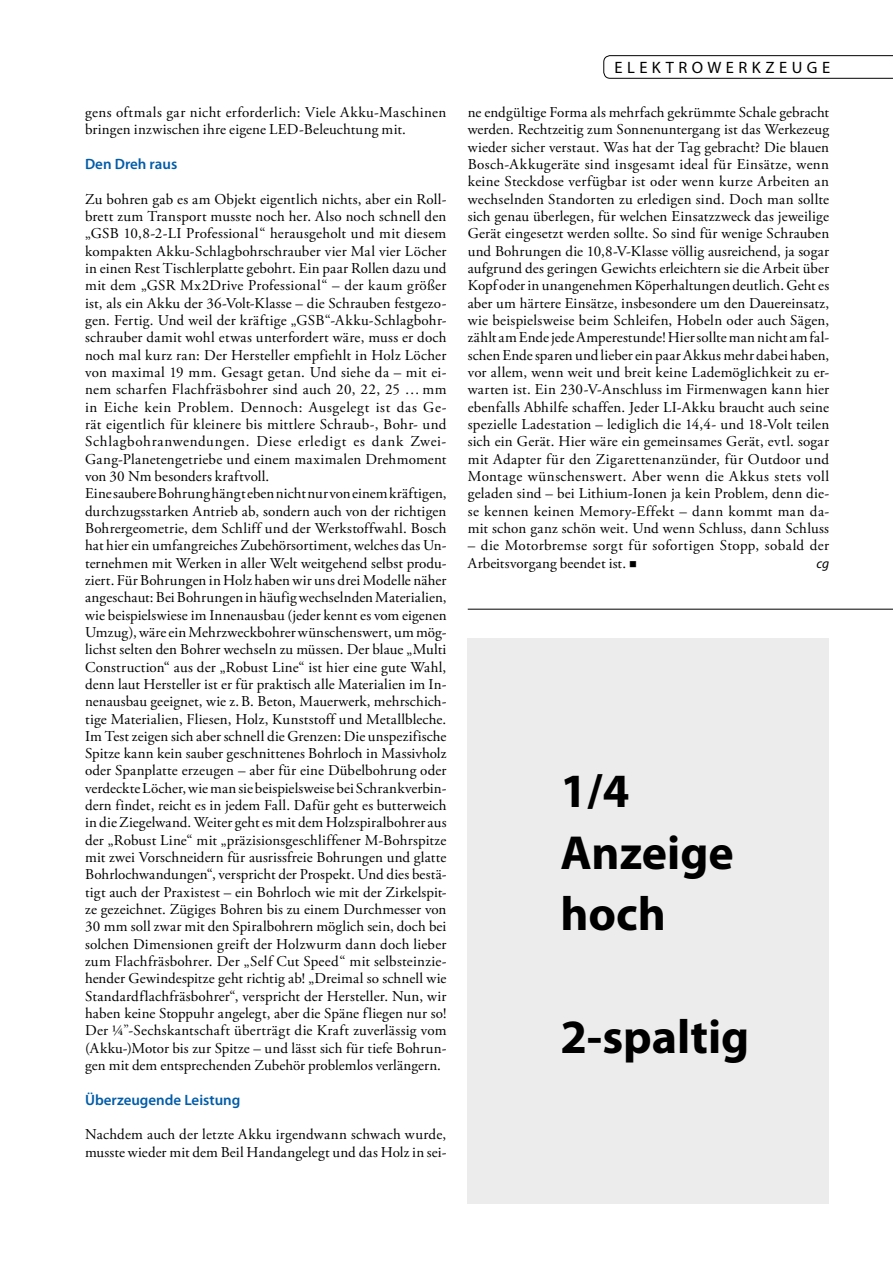
<style>
.page{position:relative;width:893px;height:1263px;background:#fff}
.page>*{position:absolute;margin:0;border:0;box-sizing:border-box;transform-origin:0 0}
.t1{font:700 48px/61.5px "Myriad Pro";color:#000}
.t2{font:16.5px "Myriad Pro";letter-spacing:.27em;color:#000}
.t3{font:15px/17.2px "Adobe Garamond Pro";letter-spacing:.01em;color:#000}
.t4{font:600 15px "Myriad Pro";color:#005ca9}
.t5{font:italic 13.5px "Myriad Pro";color:#000}
</style>
<div class="page">
<div style="left:468px;top:638px;width:361px;height:565px;background:#ececed"></div>
<hr style="left:468px;top:609px;width:425px;height:1px;background:#000">
<svg style="left:603px;top:55px;width:290px;height:24px"></svg>
<p class="t3" style="left:85px;top:104px;width:363px">gens oftmals gar nicht erforderlich: Viele Akku-Maschinen bringen inzwischen ihre eigene LED-Beleuchtung mit.</p>
<p class="t4" style="left:85px;top:154px;width:94px">Den Dreh raus</p>
<p class="t3" style="left:85px;top:191px;width:363px">Zu bohren gab es am Objekt eigentlich nichts, aber ein Roll&shy;brett zum Transport musste noch her. Also noch schnell den „GSB 10,8-2-LI Professional“ herausgeholt und mit diesem kompakten Akku-Schlagbohrschrauber vier Mal vier Löcher in einen Rest Tischlerplatte gebohrt. Ein paar Rollen dazu und mit dem „GSR Mx2Drive Professional“ – der kaum größer ist, als ein Akku der 36-Volt-Klasse – die Schrauben festgezo&shy;gen. Fertig. Und weil der kräftige „GSB“-Akku-Schlagbohr&shy;schrauber damit wohl etwas unterfordert wäre, muss er doch noch mal kurz ran: Der Hersteller empfiehlt in Holz Löcher von maximal 19 mm. Gesagt getan. Und siehe da – mit ei&shy;nem scharfen Flachfräsbohrer sind auch 20, 22, 25 …mm in Eiche kein Problem. Dennoch: Ausgelegt ist das Ge&shy;rät eigentlich für kleinere bis mittlere Schraub-, Bohr- und Schlagbohranwendungen. Diese erledigt es dank Zwei-Gang-Planetengetriebe und einem maximalen Drehmoment von 30 Nm besonders kraftvoll.<br>Eine saubere Bohrung hängt eben nicht nur von einem kräftigen, durchzugsstarken Antrieb ab, sondern auch von der richtigen Bohrergeometrie, dem Schliff und der Werkstoffwahl. Bosch hat hier ein umfangreiches Zubehörsortiment, welches das Un&shy;ternehmen mit Werken in aller Welt weitgehend selbst produ&shy;ziert. Für Bohrungen in Holz haben wir uns drei Modelle näher angeschaut: Bei Bohrungen in häufig wechselnden Materialien, wie beispielswiese im Innenausbau (jeder kennt es vom eigenen Umzug), wäre ein Mehrzweckbohrer wünschenswert, um mög&shy;lichst selten den Bohrer wechseln zu müssen. Der blaue „Multi Construction“ aus der „Robust Line“ ist hier eine gute Wahl, denn laut Hersteller ist er für praktisch alle Materialien im In&shy;nenausbau geeignet, wie z.B. Beton, Mauerwerk, mehrschich&shy;tige Materialien, Fliesen, Holz, Kunststoff und Metallbleche.<br>Im Test zeigen sich aber schnell die Grenzen: Die unspezifische Spitze kann kein sauber geschnittenes Bohrloch in Massivholz oder Spanplatte erzeugen – aber für eine Dübelbohrung oder verdeckte Löcher, wie man sie beispielsweise bei Schrankverbin&shy;dern findet, reicht es in jedem Fall. Dafür geht es butterweich in die Ziegelwand. Weiter geht es mit dem Holzspiralbohrer aus der „Robust Line“ mit „präzisionsgeschliffener M-Bohrspitze mit zwei Vorschneidern für ausrissfreie Bohrungen und glatte Bohrlochwandungen“, verspricht der Prospekt. Und dies bestä&shy;tigt auch der Praxistest – ein Bohrloch wie mit der Zirkelspit&shy;ze gezeichnet. Zügiges Bohren bis zu einem Durchmesser von 30 mm soll zwar mit den Spiralbohrern möglich sein, doch bei solchen Dimensionen greift der Holzwurm dann doch lieber zum Flachfräsbohrer. Der „Self Cut Speed“ mit selbsteinzie&shy;hender Gewindespitze geht richtig ab! „Dreimal so schnell wie Standardflachfräsbohrer“, verspricht der Hersteller. Nun, wir haben keine Stoppuhr angelegt, aber die Späne fliegen nur so!<br>Der ¼”-Sechskantschaft überträgt die Kraft zuverlässig vom (Akku-)Motor bis zur Spitze – und lässt sich für tiefe Bohrun&shy;gen mit dem entsprechenden Zubehör problemlos verlängern.</p>
<p class="t4" style="left:85px;top:1090px;width:157px">Überzeugende Leistung</p>
<p class="t3" style="left:85px;top:1126px;width:363px">Nachdem auch der letzte Akku irgendwann schwach wurde, musste wieder mit dem Beil Handangelegt und das Holz in sei-</p>
<p class="t2" style="left:615px;top:57px;width:215px">ELE KTROWE RKZE UGE</p>
<p class="t3" style="left:468px;top:104px;width:363px;text-align:justify">ne endgültige Forma als mehrfach gekrümmte Schale gebracht werden. Rechtzeitig zum Sonnenuntergang ist das Werkezeug wieder sicher verstaut. Was hat der Tag gebracht? Die blauen Bosch-Akkugeräte sind insgesamt ideal für Einsätze, wenn keine Steckdose verfügbar ist oder wenn kurze Arbeiten an wechselnden Standorten zu erledigen sind. Doch man sollte sich genau überlegen, für welchen Einsatzzweck das jeweilige Gerät eingesetzt werden sollte. So sind für wenige Schrauben und Bohrungen die 10,8-V-Klasse völlig ausreichend, ja sogar aufgrund des geringen Gewichts erleichtern sie die Arbeit über Kopf oder in unangenehmen Köperhaltungen deutlich. Geht es aber um härtere Einsätze, insbesondere um den Dauereinsatz, wie beispielsweise beim Schleifen, Hobeln oder auch Sägen, zählt am Ende jede Amperestunde! Hier sollte man nicht am fal&shy;schen Ende sparen und lieber ein paar Akkus mehr dabei haben, vor allem, wenn weit und breit keine Lademöglichkeit zu er&shy;warten ist. Ein 230-V-Anschluss im Firmenwagen kann hier ebenfalls Abhilfe schaffen. Jeder LI-Akku braucht auch seine spezielle Ladestation – lediglich die 14,4- und 18-Volt teilen sich ein Gerät. Hier wäre ein gemeinsames Gerät, evtl. sogar mit Adapter für den Zigarettenanzünder, für Outdoor und Montage wünschenswert. Aber wenn die Akkus stets voll geladen sind – bei Lithium-Ionen ja kein Problem, denn die&shy;se kennen keinen Memory-Effekt – dann kommt man da&shy;mit schon ganz schön weit. Und wenn Schluss, dann Schluss</p>
<p class="t3" style="left:468px;top:537px;width:363px">– die Motorbremse sorgt für sofortigen Stopp, sobald der<br>Arbeitsvorgang beendet ist. ■</p>
<p class="t5" style="left:817px;top:555px;width:14px">cg</p>
<h1 class="t1" style="left:560px;top:759px;width:175px">1/4<br>Anzeige hoch</h1>
<h1 class="t1" style="left:560px;top:1005px;width:191px">2-spaltig</h1>
</div>
